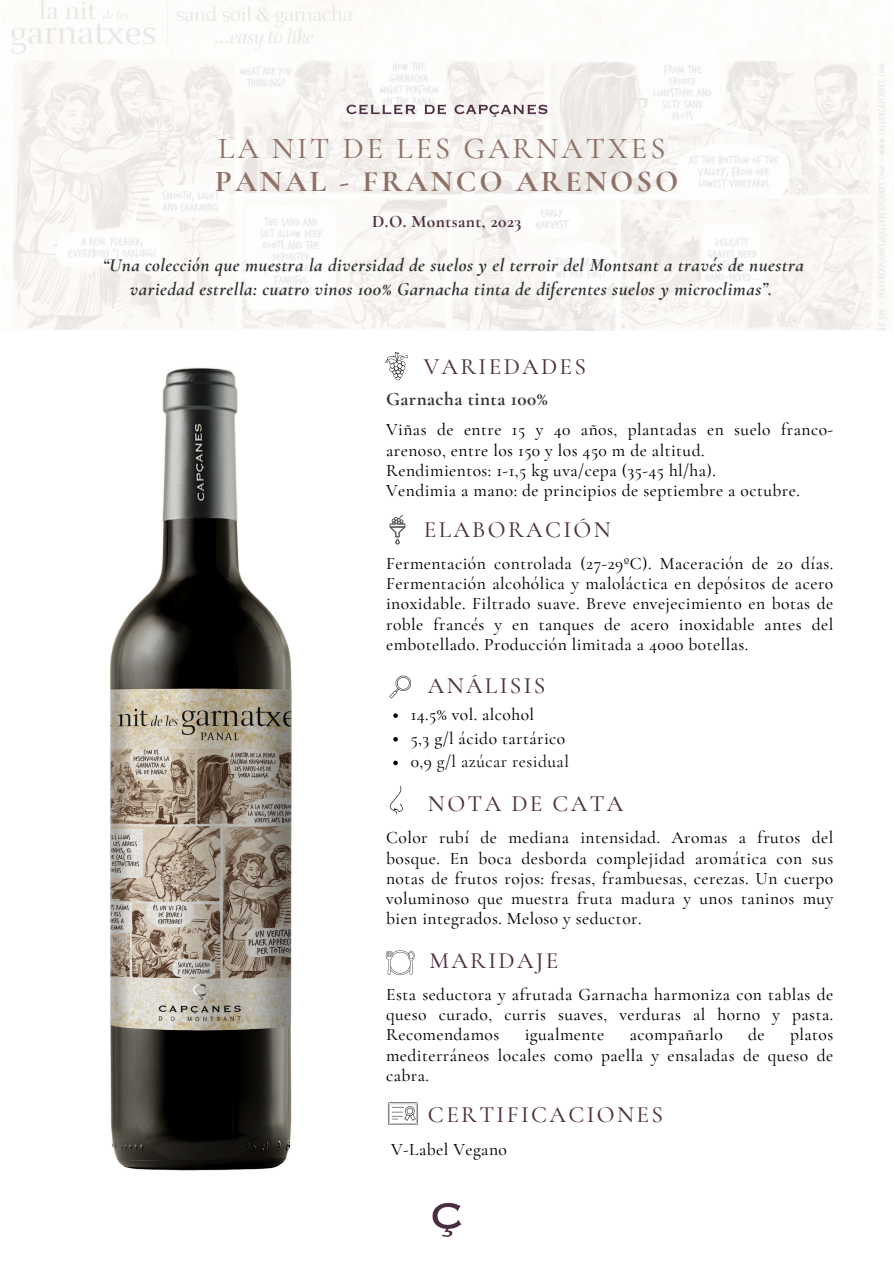
<style>
.page{position:relative;width:894px;height:1264px;background:#fff}
.page>*{position:absolute;margin:0;border:0;box-sizing:border-box;transform-origin:0 0}
.t1{font:500 30.3px/33.8px "Cormorant Garamond";letter-spacing:.1em;color:#8f7166}
.t2{font:500 23.4px "Cormorant Garamond";letter-spacing:.1em;color:#4d3041}
.t3{font:italic 700 19.05px/23.7px "Cormorant Garamond";letter-spacing:.025em;color:#333;text-align:center}
.t4{font:700 19.05px "Cormorant Garamond";letter-spacing:.025em;color:#333}
.t5{font:500 17.55px/20.2px "Cormorant Garamond";letter-spacing:.025em;color:#000;text-align:justify}
.t6{font:17.55px "Cormorant Garamond";letter-spacing:.025em;color:#000}
.t7{font:700 17.55px "Cormorant Garamond";letter-spacing:.025em;color:#4d3041}
.s1{font-weight:700}
.s2{font-weight:500}
</style>
<div class="page">
<img style="left:11px;top:0;width:877px;height:331px">
<img style="left:338px;top:98px;width:217px;height:26px">
<svg style="left:385px;top:352px;width:23px;height:28px"></svg>
<svg style="left:389px;top:515px;width:16px;height:29px"></svg>
<svg style="left:389px;top:675px;width:23px;height:23px"></svg>
<svg style="left:389px;top:786px;width:14px;height:28px"></svg>
<svg style="left:386px;top:950px;width:28px;height:25px"></svg>
<img style="left:432px;top:1202px;width:30px;height:35px">
<svg style="left:393px;top:713px;width:4px;height:5px"></svg>
<svg style="left:393px;top:737px;width:4px;height:4px"></svg>
<svg style="left:393px;top:760px;width:4px;height:5px"></svg>
<svg style="left:388px;top:1102px;width:30px;height:22px"></svg>
<img style="left:32px;top:330px;width:343px;height:841px">
<h1 class="t1" style="left:215px;top:131px;width:464px">LA NIT DE LES GARNATXES<br><span class="s1">PANAL - FRANCO ARENOSO</span></h1>
<p class="t7" style="left:372px;top:210px;width:151px">D.O. Montsant, 2023</p>
<h3 class="t3" style="left:103px;top:253px;width:702px">“Una colección que muestra la diversidad de suelos y el terroir del Montsant a través de nuestra variedad estrella: cuatro vinos 100% Garnacha tinta de diferentes suelos y microclimas”.</h3>
<p class="t2" style="left:423px;top:352px;width:164px">VARIEDADES</p>
<p class="t4" style="left:386px;top:387px;width:163px">Garnacha tinta 100%</p>
<h2 class="t5" style="left:386px;top:419px;width:448px;text-align:left">Viñas de entre 15 y 40 años, plantadas en suelo franco&shy;arenoso, entre los 150 y los 450 m de altitud.<br>Rendimientos: 1-1,5 kg uva/cepa (35-45 hl/ha).<br>Vendimia a mano: de principios de septiembre a octubre.</h2>
<h3 class="t2" style="left:423px;top:515px;width:188px">ELABORACIÓN</h3>
<h3 class="t5" style="left:386px;top:553px;width:448px">Fermentación controlada (27-29ºC). Maceración de 20 días.<br>Fermentación alcohólica y maloláctica en depósitos de acero inoxidable. Filtrado suave. Breve envejecimiento en botas de roble francés y en tanques de acero inoxidable antes del embotellado. Producción limitada a 4000 botellas.</h3>
<h3 class="t2" style="left:428px;top:671px;width:119px">ANÁLISIS</h3>
<p class="t5" style="left:410px;top:704px;width:125px">14.5% vol. alcohol</p>
<h2 class="t5" style="left:410px;top:728px;width:156px">5,3 g/l ácido tartárico</h2>
<h3 class="t6" style="left:410px;top:751px;width:160px"><span class="s2">0,9</span> g/l azúcar residual</h3>
<h2 class="t2" style="left:428px;top:789px;width:197px">NOTA DE CATA</h2>
<p class="t5" style="left:386px;top:827px;width:448px">Color rubí de mediana intensidad. Aromas a frutos del bosque. En boca desborda complejidad aromática con sus notas de frutos rojos: fresas, frambuesas, cerezas. Un cuerpo voluminoso que muestra fruta madura y unos taninos muy bien integrados. Meloso y seductor.</p>
<p class="t2" style="left:429px;top:945px;width:130px">MARIDAJE</p>
<p class="t5" style="left:386px;top:984px;width:448px">Esta seductora y afrutada Garnacha harmoniza con tablas de queso curado, curris suaves, verduras al horno y pasta.<br>Recomendamos</p>
<p class="t5" style="left:386px;top:1024px;width:448px;text-indent:404px">platos mediterráneos locales como paella y ensaladas de queso de cabra.</p>
<p class="t5" style="left:524px;top:1024px;width:81px">igualmente</p>
<p class="t5" style="left:629px;top:1024px;width:94px">acompañarlo</p>
<p class="t5" style="left:747px;top:1024px;width:18px">de</p>
<p class="t2" style="left:428px;top:1100px;width:236px">CERTIFICACIONES</p>
<h2 class="t5" style="left:391px;top:1139px;width:117px">V-Label Vegano</h2>
</div>
